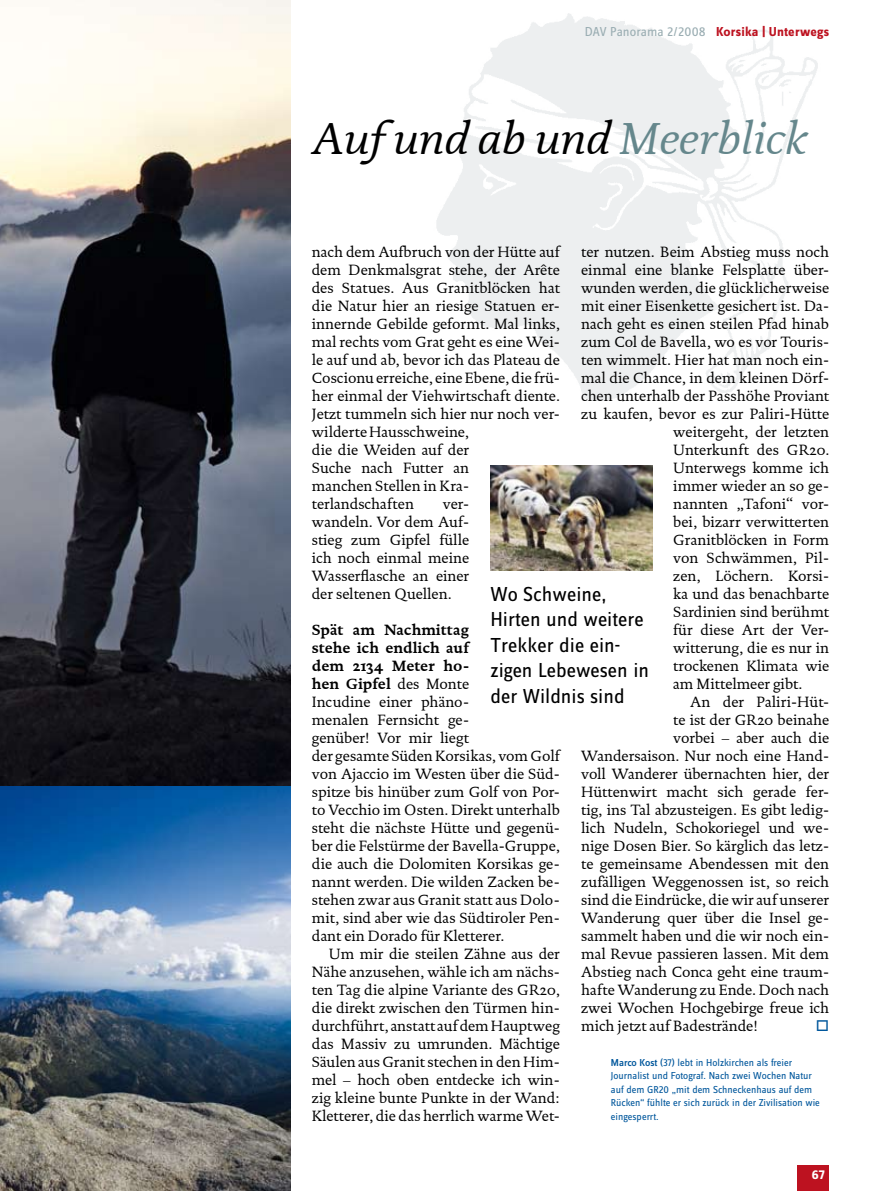
<style>
.page{position:relative;width:893px;height:1191px;background:#fff}
.page>*{position:absolute;margin:0;border:0;box-sizing:border-box;transform-origin:0 0}
.t1{font:italic 45px "DTL Documenta ST";color:#000}
.t2{font:21px/25.5px "Zine Sans Dis";color:#000}
.t3{font:15px/18px "DTL Documenta ST";color:#000}
.t4{font:13.5px "Zine Sans Dis";color:#9baeb3}
.t5{font:700 13.5px "Zine Sans Dis";color:#fff}
.t6{font:10.5px/13.5px "Zine Sans Dis";color:#00579c}
.s1{font-weight:700;color:#bd1220}
.s2{color:#65878c}
.s3{font-weight:500}
.s4{font-weight:700}
</style>
<div class="page">
<img style="left:490px;top:465px;width:162px;height:105px">
<img style="left:0;top:785px;width:291px;height:406px">
<img style="left:0;top:0;width:291px;height:785px">
<div style="left:797px;top:1165px;width:32px;height:26px;background:#bd1220"></div>
<p class="t4" style="left:585px;top:25px;width:246px">DAV Panorama 2/2008 <span class="s1">Korsika | Unterwegs</span></p>
<h1 class="t1" style="left:312px;top:111px;width:496px">Auf und ab und <span class="s2">Meerblick</span></h1>
<p class="t3" style="left:312px;top:243px;width:250px">nach dem Aufbruch von der Hütte auf dem Denkmalsgrat stehe, der Arête des Statues. Aus Granitblöcken hat die Natur hier an riesige Statuen er&shy;innernde Gebilde geformt. Mal links, mal rechts vom Grat geht es eine Wei&shy;le auf und ab, bevor ich das Plateau de<br>Coscionu erreiche, eine Ebene, die frü&shy;her einmal der Viehwirtschaft diente.<br>Jetzt tummeln sich hier nur noch ver&shy;wilderte Hausschweine,<br>die die Weiden auf der<br>Suche nach Futter an<br>manchen Stellen in Kra&shy;terlandschaften</p>
<p class="t3" style="left:581px;top:243px;width:249px">ter nutzen. Beim Abstieg muss noch</p>
<p class="t3" style="left:581px;top:261px;width:250px">einmal eine blanke Felsplatte über-</p>
<p class="t3" style="left:581px;top:279px;width:249px">wunden werden, die glücklicherweise</p>
<p class="t3" style="left:581px;top:297px;width:250px">mit einer Eisenkette gesichert ist. Da-</p>
<p class="t3" style="left:581px;top:315px;width:250px">nach geht es einen steilen Pfad hinab</p>
<p class="t3" style="left:581px;top:333px;width:250px">zum Col de Bavella, wo es vor Touris-</p>
<p class="t3" style="left:581px;top:351px;width:250px">ten wimmelt. Hier hat man noch ein-</p>
<p class="t3" style="left:581px;top:369px;width:250px">mal die Chance, in dem kleinen Dörf-</p>
<p class="t3" style="left:581px;top:387px;width:250px">chen unterhalb der Passhöhe Proviant</p>
<p class="t3" style="left:581px;top:405px;width:250px">zu kaufen, bevor es zur Paliri-Hütte</p>
<p class="t3" style="left:673px;top:423px;width:157px">weitergeht, der letzten</p>
<p class="t3" style="left:673px;top:441px;width:157px">Unterkunft des GR20.</p>
<p class="t3" style="left:673px;top:459px;width:157px">Unterwegs komme ich</p>
<p class="t3" style="left:673px;top:477px;width:157px">immer wieder an so ge-</p>
<p class="t3" style="left:673px;top:495px;width:157px">nannten „Tafoni“ vor-</p>
<p class="t3" style="left:673px;top:513px;width:157px">bei, bizarr verwitterten</p>
<p class="t3" style="left:673px;top:531px;width:157px">Granitblöcken in Form</p>
<p class="t3" style="left:673px;top:549px;width:157px">von Schwämmen, Pil-</p>
<p class="t3" style="left:673px;top:567px;width:157px">zen, Löchern. Korsi-</p>
<p class="t3" style="left:673px;top:585px;width:157px">ka und das benachbarte</p>
<p class="t3" style="left:673px;top:603px;width:157px">Sardinien sind berühmt</p>
<p class="t3" style="left:673px;top:621px;width:157px">für diese Art der Ver-</p>
<p class="t3" style="left:673px;top:639px;width:157px">witterung, die es nur in</p>
<p class="t3" style="left:673px;top:657px;width:157px">trockenen Klimata wie</p>
<p class="t3" style="left:673px;top:675px;width:131px">am Mittelmeer gibt.</p>
<p class="t3" style="left:690px;top:693px;width:140px">An der Paliri-Hüt-</p>
<p class="t3" style="left:673px;top:711px;width:157px">te ist der GR20 beinahe</p>
<p class="t3" style="left:673px;top:729px;width:157px">vorbei – aber auch die</p>
<p class="t3" style="left:581px;top:747px;width:250px">Wandersaison. Nur noch eine Hand-</p>
<p class="t3" style="left:581px;top:765px;width:250px">voll Wanderer übernachten hier, der</p>
<p class="t3" style="left:581px;top:783px;width:250px">Hüttenwirt macht sich gerade fer-</p>
<p class="t3" style="left:581px;top:801px;width:250px">tig, ins Tal abzusteigen. Es gibt ledig-</p>
<p class="t3" style="left:581px;top:819px;width:250px">lich Nudeln, Schokoriegel und we-</p>
<p class="t3" style="left:581px;top:837px;width:250px">nige Dosen Bier. So kärglich das letz-</p>
<p class="t3" style="left:581px;top:855px;width:249px">te gemeinsame Abendessen mit den</p>
<p class="t3" style="left:581px;top:873px;width:250px">zufälligen Weggenossen ist, so reich</p>
<p class="t3" style="left:581px;top:891px;width:250px">sind die Eindrücke, die wir auf unserer</p>
<p class="t3" style="left:581px;top:909px;width:250px">Wanderung quer über die Insel ge-</p>
<p class="t3" style="left:581px;top:927px;width:250px">sammelt haben und die wir noch ein-</p>
<p class="t3" style="left:581px;top:945px;width:250px">mal Revue passieren lassen. Mit dem</p>
<p class="t3" style="left:581px;top:963px;width:250px">Abstieg nach Conca geht eine traum-</p>
<p class="t3" style="left:581px;top:981px;width:249px">hafte Wanderung zu Ende. Doch nach</p>
<p class="t3" style="left:581px;top:999px;width:250px">zwei Wochen Hochgebirge freue ich</p>
<p class="t3" style="left:581px;top:1017px;width:178px">mich jetzt auf Badestrände!</p>
<p class="t6" style="left:611px;top:1056px;width:211px"><span class="s3">Marco Kost</span> (37) lebt in Holzkirchen als freier Journalist und Fotograf. Nach zwei Wochen Natur auf dem GR20 „mit dem Schneckenhaus auf dem Rücken“ fühlte er sich zurück in der Zivilisation wie eingesperrt.</p>
<p class="t3" style="left:312px;top:495px;width:159px;text-align:justify;text-indent:131px">ver&shy;wandeln. Vor dem Auf&shy;stieg zum Gipfel fülle ich noch einmal meine Wasserflasche an einer der seltenen Quellen.</p>
<p class="t3" style="left:312px;top:621px;width:250px"><span class="s4">Spät am Nachmittag<br>stehe ich endlich auf<br>dem 2134 Meter ho-<br>hen Gipfel</span> des Monte<br>Incudine einer phäno-<br>menalen Fernsicht ge-<br>genüber! Vor mir liegt<br>der gesamte Süden Korsikas, vom Golf von Ajaccio im Westen über die Süd&shy;spitze bis hinüber zum Golf von Por&shy;to Vecchio im Osten. Direkt unterhalb steht die nächste Hütte und gegenü&shy;ber die Felstürme der Bavella-Gruppe, die auch die Dolomiten Korsikas ge&shy;nannt werden. Die wilden Zacken be&shy;stehen zwar aus Granit statt aus Dolo&shy;mit, sind aber wie das Südtiroler Pen&shy;dant ein Dorado für Kletterer.</p>
<p class="t3" style="left:312px;top:945px;width:250px;text-align:justify;text-indent:17px">Um mir die steilen Zähne aus der Nähe anzusehen, wähle ich am nächs&shy;ten Tag die alpine Variante des GR20, die direkt zwischen den Türmen hin&shy;durchführt, anstatt auf dem Hauptweg das Massiv zu umrunden. Mächtige Säulen aus Granit stechen in den Him&shy;mel – hoch oben entdecke ich win&shy;zig kleine bunte Punkte in der Wand:<br>Kletterer, die das herrlich warme Wet-</p>
<h2 class="t2" style="left:490px;top:582px;width:160px">Wo Schweine,<br>Hirten und weitere<br>Trekker die ein&shy;zigen Lebewesen in der Wildnis sind</h2>
<p class="t5" style="left:812px;top:1167px;width:14px">67</p>
</div>
